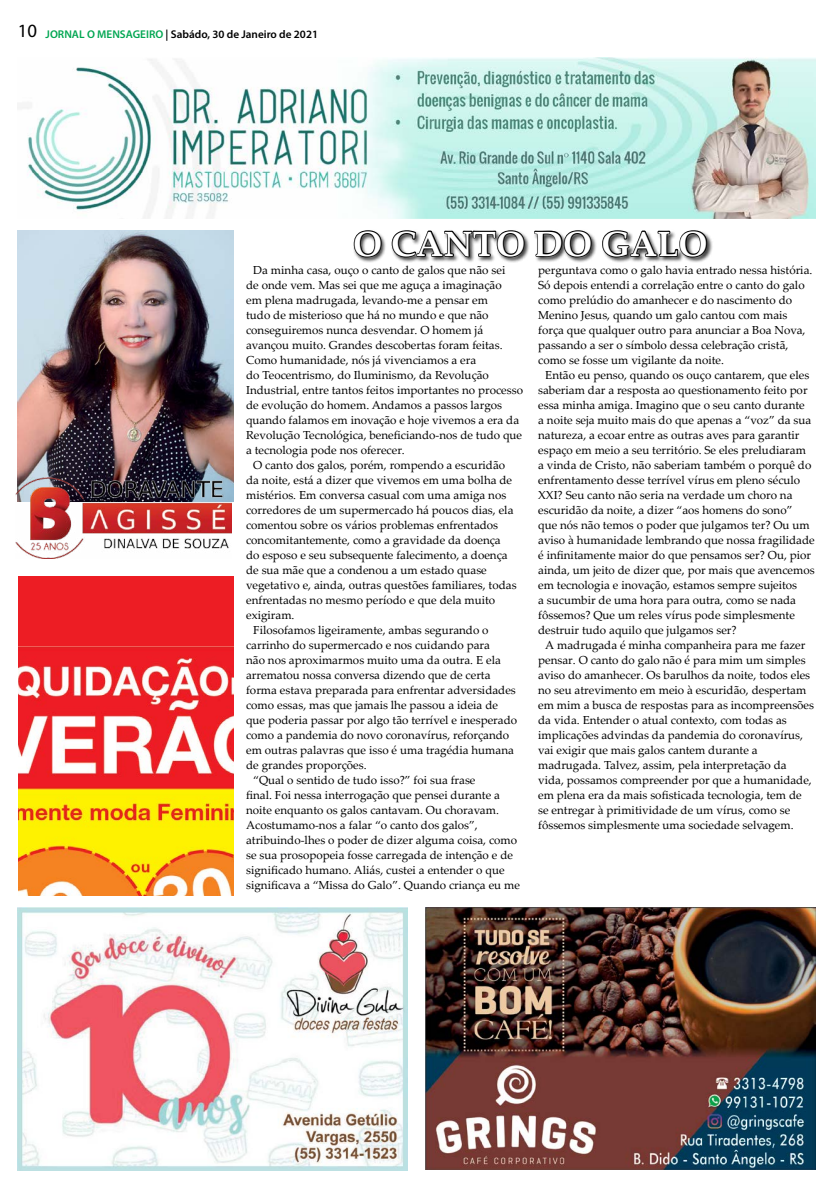
<style>
.page{position:relative;width:833px;height:1188px;background:#fff}
.page>*{position:absolute;margin:0;border:0;box-sizing:border-box;transform-origin:0 0}
.t1{font:700 35px "Palatino Linotype";color:#fff}
.t2{font:11.62px/15px "Palatino Linotype";color:#000}
.t3{font:600 11.25px "Myriad Pro";color:#000}
.s1{font-weight:400;font-size:18.75px}
.s2{color:#00a651}
</style>
<div class="page">
<img style="left:18px;top:230px;width:215px;height:271px">
<img style="left:16px;top:477px;width:215px;height:81px">
<img style="left:425px;top:907px;width:390px;height:262px">
<img style="left:18px;top:907px;width:389px;height:262px">
<img style="left:18px;top:58px;width:797px;height:160px">
<div style="left:18px;top:576px;width:216px;height:319px;background:#ed1d24"></div>
<img style="left:18px;top:646px;width:216px;height:249px">
<div style="left:353px;top:229px;width:360px;height:34px;background:#000;opacity:.75"></div>
<svg style="left:353px;top:229px;width:29px;height:29px"></svg>
<svg style="left:391px;top:229px;width:134px;height:29px"></svg>
<svg style="left:533px;top:229px;width:59px;height:29px"></svg>
<svg style="left:601px;top:229px;width:107px;height:29px"></svg>
<p class="t3" style="left:18px;top:27px;width:302px"><span class="s1">10</span> <span class="s2">JORNAL O MENSAGEIRO</span> | Sabádo, 30 de Janeiro de 2021</p>
<h1 class="t1" style="left:353px;top:219px;width:356px">O CANTO DO GALO</h1>
<p class="t2" style="left:253px;top:262px;width:254px">Da minha casa, ouço o canto de galos que não sei</p>
<p class="t2" style="left:246px;top:277px;width:257px">de onde vem. Mas sei que me aguça a imaginação</p>
<p class="t2" style="left:246px;top:292px;width:243px">em plena madrugada, levando-me a pensar em</p>
<p class="t2" style="left:246px;top:307px;width:244px">tudo de misterioso que há no mundo e que não</p>
<p class="t2" style="left:246px;top:322px;width:238px">conseguiremos nunca desvendar. O homem já</p>
<p class="t2" style="left:246px;top:337px;width:258px">avançou muito. Grandes descobertas foram feitas.</p>
<p class="t2" style="left:246px;top:352px;width:232px">Como humanidade, nós já vivenciamos a era</p>
<p class="t2" style="left:246px;top:367px;width:244px">do Teocentrismo, do Iluminismo, da Revolução</p>
<p class="t2" style="left:246px;top:382px;width:278px">Industrial, entre tantos feitos importantes no processo</p>
<p class="t2" style="left:246px;top:397px;width:257px">de evolução do homem. Andamos a passos largos</p>
<p class="t2" style="left:246px;top:412px;width:274px">quando falamos em inovação e hoje vivemos a era da</p>
<p class="t2" style="left:246px;top:427px;width:277px">Revolução Tecnológica, beneficiando-nos de tudo que</p>
<p class="t2" style="left:246px;top:442px;width:160px">a tecnologia pode nos oferecer.</p>
<p class="t2" style="left:253px;top:457px;width:253px">O canto dos galos, porém, rompendo a escuridão</p>
<p class="t2" style="left:246px;top:472px;width:267px">da noite, está a dizer que vivemos em uma bolha de</p>
<p class="t2" style="left:246px;top:487px;width:262px">mistérios. Em conversa casual com uma amiga nos</p>
<p class="t2" style="left:246px;top:502px;width:269px">corredores de um supermercado há poucos dias, ela</p>
<p class="t2" style="left:246px;top:517px;width:253px">comentou sobre os vários problemas enfrentados</p>
<p class="t2" style="left:246px;top:532px;width:256px">concomitantemente, como a gravidade da doença</p>
<p class="t2" style="left:246px;top:547px;width:263px">do esposo e seu subsequente falecimento, a doença</p>
<p class="t2" style="left:246px;top:562px;width:242px">de sua mãe que a condenou a um estado quase</p>
<p class="t2" style="left:246px;top:577px;width:272px">vegetativo e, ainda, outras questões familiares, todas</p>
<p class="t2" style="left:246px;top:592px;width:251px">enfrentadas no mesmo período e que dela muito</p>
<p class="t2" style="left:246px;top:607px;width:50px">exigiram.</p>
<p class="t2" style="left:253px;top:622px;width:237px">Filosofamos ligeiramente, ambas segurando o</p>
<p class="t2" style="left:246px;top:637px;width:245px">carrinho do supermercado e nos cuidando para</p>
<p class="t2" style="left:246px;top:652px;width:256px">não nos aproximarmos muito uma da outra. E ela</p>
<p class="t2" style="left:246px;top:667px;width:246px">arrematou nossa conversa dizendo que de certa</p>
<p class="t2" style="left:246px;top:682px;width:271px">forma estava preparada para enfrentar adversidades</p>
<p class="t2" style="left:246px;top:697px;width:253px">como essas, mas que jamais lhe passou a ideia de</p>
<p class="t2" style="left:246px;top:712px;width:272px">que poderia passar por algo tão terrível e inesperado</p>
<p class="t2" style="left:246px;top:727px;width:265px">como a pandemia do novo coronavírus, reforçando</p>
<p class="t2" style="left:246px;top:742px;width:269px">em outras palavras que isso é uma tragédia humana</p>
<p class="t2" style="left:246px;top:757px;width:122px">de grandes proporções.</p>
<p class="t2" style="left:253px;top:772px;width:224px">“Qual o sentido de tudo isso?” foi sua frase</p>
<p class="t2" style="left:246px;top:787px;width:255px">final. Foi nessa interrogação que pensei durante a</p>
<p class="t2" style="left:246px;top:802px;width:254px">noite enquanto os galos cantavam. Ou choravam.</p>
<p class="t2" style="left:246px;top:817px;width:233px">Acostumamo-nos a falar “o canto dos galos”,</p>
<p class="t2" style="left:246px;top:832px;width:272px">atribuindo-lhes o poder de dizer alguma coisa, como</p>
<p class="t2" style="left:246px;top:847px;width:268px">se sua prosopopeia fosse carregada de intenção e de</p>
<p class="t2" style="left:246px;top:862px;width:260px">significado humano. Aliás, custei a entender o que</p>
<p class="t2" style="left:246px;top:877px;width:275px">significava a “Missa do Galo”. Quando criança eu me</p>
<p class="t2" style="left:538px;top:262px;width:276px">perguntava como o galo havia entrado nessa história.<br>Só depois entendi a correlação entre o canto do galo como prelúdio do amanhecer e do nascimento do Menino Jesus, quando um galo cantou com mais força que qualquer outro para anunciar a Boa Nova, passando a ser o símbolo dessa celebração cristã, como se fosse um vigilante da noite.</p>
<p class="t2" style="left:538px;top:367px;width:278px;text-indent:7px">Então eu penso, quando os ouço cantarem, que eles saberiam dar a resposta ao questionamento feito por essa minha amiga. Imagino que o seu canto durante<br>a noite seja muito mais do que apenas a “voz” da sua natureza, a ecoar entre as outras aves para garantir espaço em meio a seu território. Se eles preludiaram<br>a vinda de Cristo, não saberiam também o porquê do enfrentamento desse terrível vírus em pleno século XXI? Seu canto não seria na verdade um choro na escuridão da noite, a dizer “aos homens do sono”<br>que nós não temos o poder que julgamos ter? Ou um aviso à humanidade lembrando que nossa fragilidade é infinitamente maior do que pensamos ser? Ou, pior ainda, um jeito de dizer que, por mais que avencemos em tecnologia e inovação, estamos sempre sujeitos<br>a sucumbir de uma hora para outra, como se nada fôssemos? Que um reles vírus pode simplesmente destruir tudo aquilo que julgamos ser?</p>
<p class="t2" style="left:538px;top:636px;width:277px;text-indent:7px">A madrugada é minha companheira para me fazer pensar. O canto do galo não é para mim um simples aviso do amanhecer. Os barulhos da noite, todos eles no seu atrevimento em meio à escuridão, despertam em mim a busca de respostas para as incompreensões da vida. Entender o atual contexto, com todas as implicações advindas da pandemia do coronavírus, vai exigir que mais galos cantem durante a madrugada. Talvez, assim, pela interpretação da vida, possamos compreender por que a humanidade, em plena era da mais sofisticada tecnologia, tem de se entregar à primitividade de um vírus, como se fôssemos simplesmente uma sociedade selvagem.</p>
</div>
